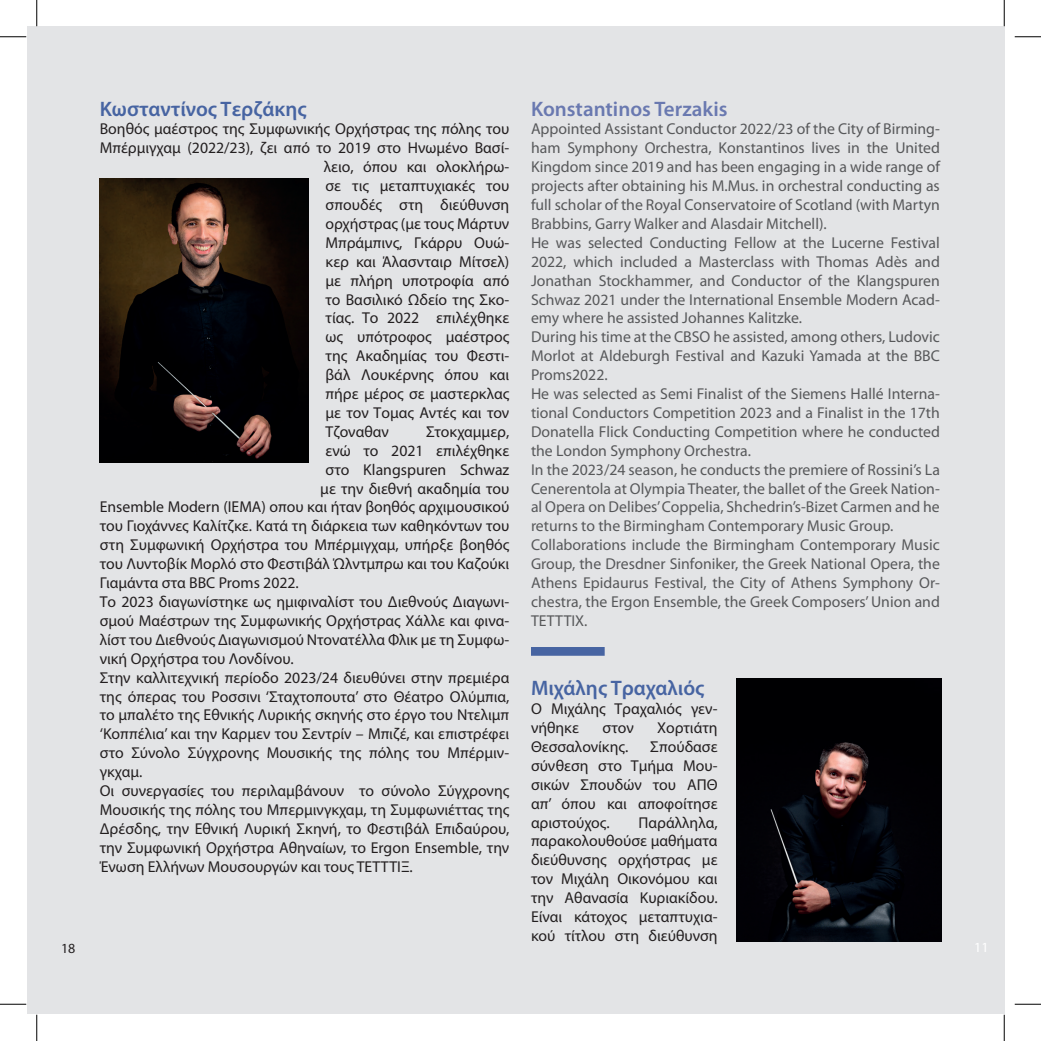
<style>
.page{position:relative;width:1041px;height:1041px;background:#fff}
.page>*{position:absolute;margin:0;border:0;box-sizing:border-box;transform-origin:0 0}
.t1{font:600 21px "Myriad Pro";color:#4764a2}
.t2{font:600 21px "Myriad Pro";color:#6a79b0}
.t3{font:15.75px/18.9px "Myriad Pro";color:#231f20;text-align:justify}
.t4{font:15.75px/18.9px "Myriad Pro";color:#57585a}
.t5{font:14px "Myriad Pro";color:#fff}
.t6{font:14px "Myriad Pro";color:#231f20}
</style>
<div class="page">
<div style="left:27px;top:27px;width:977px;height:987px;background:#e3e4e6"></div>
<img style="left:736px;top:678px;width:205px;height:263px">
<img style="left:100px;top:178px;width:209px;height:284px">
<div style="left:531px;top:647px;width:74px;height:9px;background:#4764a2"></div>
<svg style="left:0;top:36px;width:26px;height:1px"></svg>
<svg style="left:1015px;top:36px;width:26px;height:1px"></svg>
<svg style="left:0;top:1004px;width:26px;height:1px"></svg>
<svg style="left:1015px;top:1004px;width:26px;height:1px"></svg>
<svg style="left:36px;top:0;width:1px;height:26px"></svg>
<svg style="left:36px;top:1015px;width:1px;height:26px"></svg>
<svg style="left:1004px;top:0;width:1px;height:26px"></svg>
<svg style="left:1004px;top:1015px;width:1px;height:26px"></svg>
<p class="t6" style="left:61px;top:940px;width:16px">18</p>
<h1 class="t1" style="left:100px;top:95px;width:208px">Κωσταντίνος Τερζάκης</h1>
<p class="t3" style="left:100px;top:119px;width:411px">Βοηθός μαέστρος της Συμφωνικής Ορχήστρας της πόλης του</p>
<p class="t3" style="left:100px;top:138px;width:411px">Μπέρμιγχαμ (2022/23), ζει από το 2019 στο Ηνωμένο Βασί-</p>
<p class="t3" style="left:324px;top:157px;width:187px">λειο, όπου και ολοκλήρω-</p>
<p class="t3" style="left:325px;top:176px;width:185px">σε τις μεταπτυχιακές του</p>
<p class="t3" style="left:325px;top:195px;width:185px">σπουδές στη διεύθυνση</p>
<p class="t3" style="left:325px;top:214px;width:185px">ορχήστρας (με τους Mάρτυν</p>
<p class="t3" style="left:325px;top:233px;width:185px">Μπράμπινς, Γκάρρυ Ουώ-</p>
<p class="t3" style="left:325px;top:252px;width:185px">κερ και Άλασνταιρ Μίτσελ)</p>
<p class="t3" style="left:325px;top:271px;width:185px">με πλήρη υποτροφία από</p>
<p class="t3" style="left:325px;top:290px;width:185px">το Βασιλικό Ωδείο της Σκο-</p>
<p class="t3" style="left:325px;top:308px;width:185px">τίας. Το 2022 επιλέχθηκε</p>
<p class="t3" style="left:325px;top:327px;width:185px">ως υπότροφος μαέστρος</p>
<p class="t3" style="left:325px;top:346px;width:185px">της Ακαδημίας του Φεστι-</p>
<p class="t3" style="left:325px;top:365px;width:185px">βάλ Λουκέρνης όπου και</p>
<p class="t3" style="left:325px;top:384px;width:185px">πήρε μέρος σε μαστερκλας</p>
<p class="t3" style="left:325px;top:403px;width:185px">με τον Τομας Αντές και τον</p>
<p class="t3" style="left:325px;top:422px;width:65px">Τζοναθαν</p>
<p class="t3" style="left:426px;top:422px;width:85px">Στοκχαμμερ,</p>
<p class="t3" style="left:325px;top:441px;width:185px">ενώ το 2021 επιλέχθηκε</p>
<p class="t3" style="left:325px;top:460px;width:185px">στο Klangspuren Schwaz</p>
<p class="t3" style="left:320px;top:479px;width:191px">με την διεθνή ακαδημία του</p>
<p class="t3" style="left:100px;top:497px;width:411px">Ensemble Modern (IEMA) οπου και ήταν βοηθός αρχιμουσικού</p>
<p class="t3" style="left:100px;top:516px;width:411px">του Γιοχάννες Καλίτζκε. Κατά τη διάρκεια των καθηκόντων του</p>
<p class="t3" style="left:100px;top:535px;width:411px">στη Συμφωνική Ορχήστρα του Μπέρμιγχαμ, υπήρξε βοηθός</p>
<p class="t3" style="left:100px;top:554px;width:411px">του Λυντοβίκ Μορλό στο Φεστιβάλ Ώλντμπρω και του Καζούκι</p>
<p class="t3" style="left:100px;top:573px;width:201px">Γιαμάντα στα BBC Proms 2022.</p>
<p class="t3" style="left:100px;top:592px;width:411px">Το 2023 διαγωνίστηκε ως ημιφιναλίστ του Διεθνούς Διαγωνι-</p>
<p class="t3" style="left:100px;top:611px;width:411px">σμού Μαέστρων της Συμφωνικής Ορχήστρας Χάλλε και φινα-</p>
<p class="t3" style="left:100px;top:630px;width:411px">λίστ του Διεθνούς Διαγωνισμού Ντονατέλλα Φλικ με τη Συμφω-</p>
<p class="t3" style="left:100px;top:649px;width:195px">νική Ορχήστρα του Λονδίνου.</p>
<p class="t3" style="left:100px;top:668px;width:411px">Στην καλλιτεχνική περίοδο 2023/24 διευθύνει στην πρεμιέρα</p>
<p class="t3" style="left:100px;top:686px;width:411px">της όπερας του Ροσσινι ‘Σταχτοπουτα’ στο Θέατρο Ολύμπια,</p>
<p class="t3" style="left:100px;top:705px;width:411px">το μπαλέτο της Εθνικής Λυρικής σκηνής στο έργο του Ντελιμπ</p>
<p class="t3" style="left:100px;top:724px;width:411px">‘Κοππέλια’ και την Καρμεν του Σεντρίν – Μπιζέ, και επιστρέφει</p>
<p class="t3" style="left:100px;top:743px;width:411px">στο Σύνολο Σύγχρονης Μουσικής της πόλης του Μπέρμιν-</p>
<p class="t3" style="left:100px;top:762px;width:44px">γκχαμ.</p>
<p class="t3" style="left:100px;top:781px;width:411px">Οι συνεργασίες του περιλαμβάνουν το σύνολο Σύγχρονης</p>
<p class="t3" style="left:100px;top:800px;width:411px">Μουσικής της πόλης του Μπερμινγκχαμ, τη Συμφωνιέττας της</p>
<p class="t3" style="left:100px;top:819px;width:411px">Δρέσδης, την Εθνική Λυρική Σκηνή, το Φεστιβάλ Επιδαύρου,</p>
<p class="t3" style="left:100px;top:838px;width:411px">την Συμφωνική Ορχήστρα Αθηναίων, το Ergon Ensemble, την</p>
<p class="t3" style="left:100px;top:857px;width:314px">Ένωση Ελλήνων Μουσουργών και τους ΤΕΤΤΤΙΞ.</p>
<h1 class="t2" style="left:531px;top:95px;width:198px">Konstantinos Terzakis</h1>
<p class="t4" style="left:531px;top:119px;width:410px">Appointed Assistant Conductor 2022/23 of the City of Birming&shy;ham Symphony Orchestra, Konstantinos lives in the United Kingdom since 2019 and has been engaging in a wide range of projects after obtaining his M.Mus. in orchestral conducting as full scholar of the Royal Conservatoire of Scotland (with Martyn Brabbins, Garry Walker and Alasdair Mitchell).<br>He was selected Conducting Fellow at the Lucerne Festival 2022, which included a Masterclass with Thomas Adès and Jonathan Stockhammer, and Conductor of the Klangspuren Schwaz 2021 under the International Ensemble Modern Acad&shy;emy where he assisted Johannes Kalitzke.<br>During his time at the CBSO he assisted, among others, Ludovic Morlot at Aldeburgh Festival and Kazuki Yamada at the BBC Proms2022.<br>He was selected as Semi Finalist of the Siemens Hallé Interna&shy;tional Conductors Competition 2023 and a Finalist in the 17th Donatella Flick Conducting Competition where he conducted the London Symphony Orchestra.<br>In the 2023/24 season, he conducts the premiere of Rossini’s La Cenerentola at Olympia Theater, the ballet of the Greek Nation&shy;al Opera on Delibes’ Coppelia, Shchedrin’s-Bizet Carmen and he returns to the Birmingham Contemporary Music Group.<br>Collaborations include the Birmingham Contemporary Music Group, the Dresdner Sinfoniker, the Greek National Opera, the Athens Epidaurus Festival, the City of Athens Symphony Or&shy;chestra, the Ergon Ensemble, the Greek Composers’ Union and TETTTIX.</p>
<h1 class="t1" style="left:531px;top:675px;width:175px">Μιχάλης Τραχαλιός</h1>
<p class="t3" style="left:531px;top:699px;width:188px">Ο Μιχάλης Τραχαλιός γεν&shy;νήθηκε</p>
<p class="t3" style="left:602px;top:718px;width:33px">στον</p>
<p class="t3" style="left:657px;top:718px;width:62px">Χορτιάτη</p>
<p class="t3" style="left:531px;top:737px;width:99px">Θεσσαλονίκης.</p>
<p class="t3" style="left:531px;top:737px;width:188px;text-indent:119px">Σπούδασε σύνθεση στο Τμήμα Μου&shy;σικών Σπουδών του ΑΠΘ απ’ όπου και αποφοίτησε αριστούχος.</p>
<p class="t3" style="left:531px;top:812px;width:188px;text-indent:108px">Παράλληλα, παρακολουθούσε μαθήματα διεύθυνσης ορχήστρας με τον Μιχάλη Οικονόμου και την Αθανασία Κυριακίδου.<br>Είναι κάτοχος μεταπτυχια&shy;κού τίτλου στη διεύθυνση</p>
<p class="t5" style="left:974px;top:938px;width:16px">11</p>
</div>
